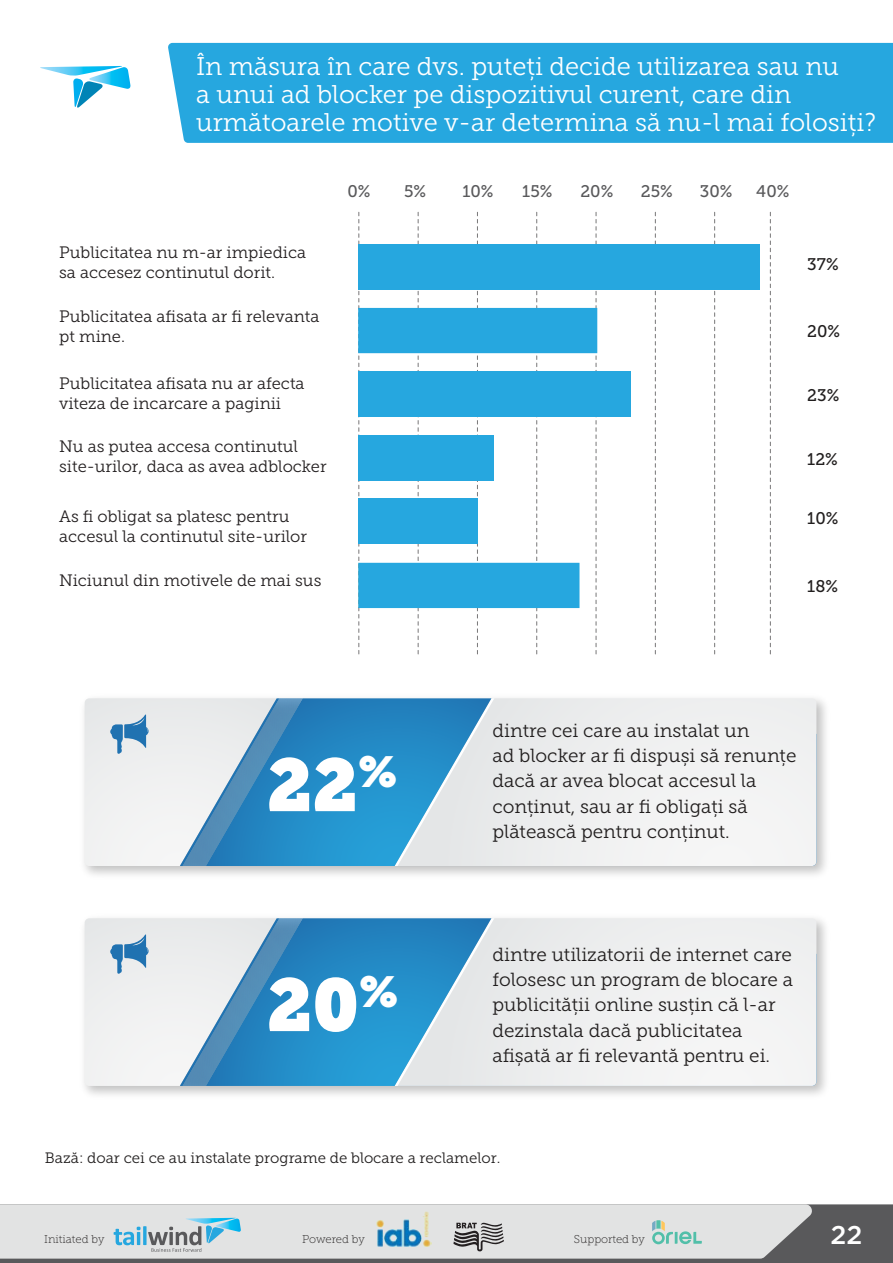
<style>
.page{position:relative;width:893px;height:1263px;background:#fff}
.page>*{position:absolute;margin:0;border:0;box-sizing:border-box;transform-origin:0 0}
.t1{font:73.65px "Museo Slab";color:#fff}
.t2{font:500 25.95px "Gotham";color:#fff}
.t3{font:25.5px/28.2px "Museo Slab 300";color:#fff}
.t4{font:18.9px/25.3px "Museo Slab 300";color:#211e1e}
.t5{font:16.8px "Museo Slab 500";color:#59595b}
.t6{font:16.8px "Museo Slab 500";color:#211e1e}
.t7{font:16.5px/19.6px "Museo Slab 300";color:#231f20}
.t8{font:15px "Museo Slab 300";color:#211e1e}
.t9{font:11.4px "Museo Slab 100";color:#211e1e}
</style>
<div class="page">
<svg style="left:0;top:1204px;width:893px;height:59px;background:#616163"></svg>
<svg style="left:0;top:1204px;width:814px;height:54px;background:#d4d9da"></svg>
<img style="left:373px;top:1206px;width:59px;height:44px">
<img style="left:84px;top:919px;width:742px;height:176px">
<div style="left:491px;top:918px;width:325px;height:168px;background:#eff0f0"></div>
<svg style="left:303px;top:918px;width:188px;height:168px;background:#55a4d0"></svg>
<svg style="left:85px;top:918px;width:218px;height:168px"></svg>
<img style="left:84px;top:699px;width:742px;height:176px">
<div style="left:491px;top:698px;width:325px;height:168px;background:#eff0f0"></div>
<svg style="left:303px;top:698px;width:188px;height:168px;background:#55a4d0"></svg>
<svg style="left:85px;top:698px;width:218px;height:168px"></svg>
<svg style="left:655px;top:211px;width:1px;height:443px"></svg>
<svg style="left:714px;top:211px;width:1px;height:443px"></svg>
<svg style="left:770px;top:211px;width:1px;height:443px"></svg>
<div style="left:358px;top:244px;width:402px;height:46px;background:#26a7df"></div>
<div style="left:358px;top:371px;width:272px;height:46px;background:#26a7df"></div>
<svg style="left:358px;top:211px;width:239px;height:443px"></svg>
<div style="left:168px;top:43px;width:725px;height:100px;background:#26a7df"></div>
<img style="left:91px;top:67px;width:40px;height:22px">
<svg style="left:73px;top:78px;width:30px;height:30px"></svg>
<img style="left:40px;top:66px;width:83px;height:10px">
<h3 class="t3" style="left:196px;top:52px;width:681px">În măsura în care dvs. puteți decide utilizarea sau nu<br>a unui ad blocker pe dispozitivul curent, care din următoarele motive v-ar determina să nu-l mai folosiți?</h3>
<p class="t7" style="left:59px;top:243px;width:248px">Publicitatea nu m-ar impiedica sa accesez continutul dorit.</p>
<p class="t7" style="left:59px;top:307px;width:262px">Publicitatea afisata ar fi relevanta pt mine.</p>
<p class="t7" style="left:59px;top:374px;width:247px">Publicitatea afisata nu ar afecta viteza de incarcare a paginii</p>
<p class="t7" style="left:59px;top:437px;width:269px">Nu as putea accesa continutul site-urilor, daca as avea adblocker</p>
<p class="t7" style="left:59px;top:507px;width:249px">As fi obligat sa platesc pentru accesul la continutul site-urilor</p>
<p class="t7" style="left:59px;top:571px;width:264px">Niciunul din motivele de mai sus</p>
<p class="t5" style="left:347px;top:182px;width:25px">0%</p>
<p class="t5" style="left:404px;top:182px;width:24px">5%</p>
<p class="t5" style="left:462px;top:182px;width:33px">10%</p>
<p class="t5" style="left:522px;top:182px;width:32px">15%</p>
<p class="t5" style="left:580px;top:182px;width:34px">20%</p>
<p class="t5" style="left:641px;top:182px;width:33px">25%</p>
<p class="t5" style="left:700px;top:182px;width:34px">30%</p>
<p class="t5" style="left:756px;top:182px;width:35px">40%</p>
<p class="t6" style="left:807px;top:255px;width:33px">37%</p>
<p class="t6" style="left:807px;top:321px;width:34px">20%</p>
<p class="t6" style="left:807px;top:385px;width:34px">23%</p>
<p class="t6" style="left:807px;top:450px;width:32px">12%</p>
<p class="t6" style="left:807px;top:509px;width:33px">10%</p>
<p class="t6" style="left:807px;top:577px;width:32px">18%</p>
<h1 class="t1" style="left:267px;top:741px;width:132px">22<sup>%</sup></h1>
<h1 class="t1" style="left:267px;top:961px;width:133px">20<sup>%</sup></h1>
<p class="t4" style="left:492px;top:718px;width:305px">dintre cei care au instalat un<br>ad blocker ar fi dispuși să renunțe dacă ar avea blocat accesul la conținut, sau ar fi obligați să plătească pentru conținut.</p>
<p class="t4" style="left:492px;top:941px;width:302px">dintre utilizatorii de internet care folosesc un program de blocare a publicității online susțin că l-ar dezinstala dacă publicitatea afișată ar fi relevantă pentru ei.</p>
<p class="t8" style="left:45px;top:1149px;width:457px">Bază: doar cei ce au instalate programe de blocare a reclamelor.</p>
<p class="t9" style="left:44px;top:1233px;width:62px">Initiated by</p>
<p class="t9" style="left:302px;top:1233px;width:64px">Powered by</p>
<p class="t9" style="left:574px;top:1233px;width:72px">Supported by</p>
<h2 class="t2" style="left:830px;top:1220px;width:33px">22</h2>
</div>
